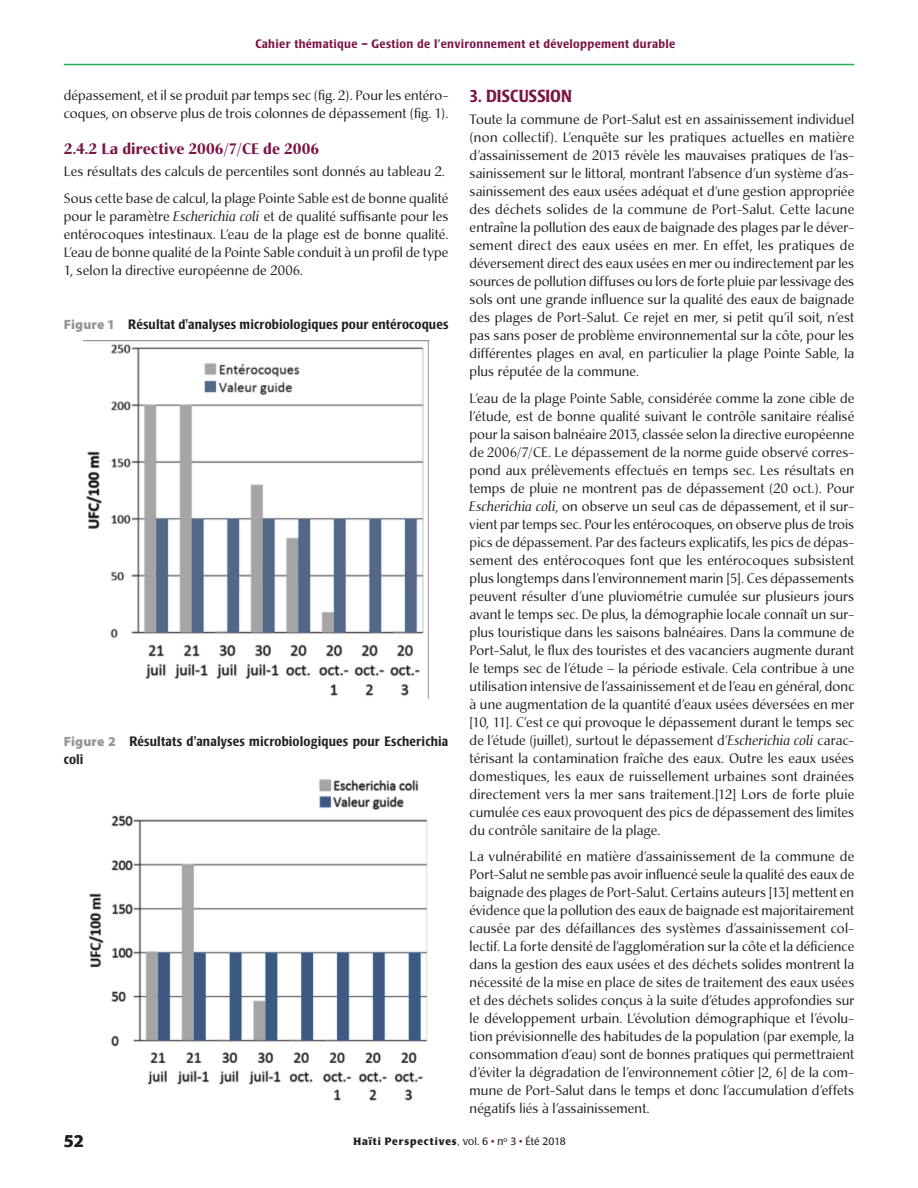
<style>
.page{position:relative;width:918px;height:1188px;background:#fff}
.page>*{position:absolute;margin:0;border:0;box-sizing:border-box;transform-origin:0 0}
.t1{font:700 18px "Myriad Pro";color:#231f20}
._11ROUGE_ti{font:500 condensed 17.25px "Poppl Laudatio";color:#7b1545}
._13_rouge_sst{font:700 15px "Christiana";letter-spacing:.01em;color:#7b1545}
._01_tx{font:13.5px/18px "Christiana";letter-spacing:.01em;color:#231f20;text-align:justify}
._40_____ti_Figure{font:500 condensed 13.5px/18px "Poppl Laudatio";letter-spacing:.01em;color:#231f20}
.t2{font:500 condensed 12.15px "Poppl Laudatio";letter-spacing:.025em;color:#7b1545;scale:1.05 1}
.t3{font:700 10.5px "Poppl Laudatio";letter-spacing:.095em;color:#231f20;scale:.95 1}
.s1{font-style:italic}
.s2{font-family:"Myriad Pro";font-weight:900;font-stretch:normal;color:#939598}
.s3{font-weight:400}
.s4{font-weight:400;color:#7b1545}
</style>
<div class="page">
<hr style="left:64px;top:64px;width:790px;height:1px;background:#1fb04f">
<img style="left:84px;top:341px;width:344px;height:357px">
<img style="left:88px;top:779px;width:340px;height:322px">
<p class="t2" style="left:255px;top:37px;width:401px">Cahier thématique – Gestion de l’environnement et développement durable</p>
<p class="_01_tx" style="left:64px;top:86px;width:386px">dépassement, et il se produit par temps sec (fig. 2). Pour les entéro&shy;coques, on observe plus de trois colonnes de dépassement (fig. 1).</p>
<p class="_13_rouge_sst" style="left:64px;top:139px;width:257px">2.4.2 La directive 2006/7/CE de 2006</p>
<p class="_01_tx" style="left:64px;top:163px;width:383px">Les résultats des calculs de percentiles sont donnés au tableau 2.</p>
<p class="_01_tx" style="left:64px;top:189px;width:386px">Sous cette base de calcul, la plage Pointe Sable est de bonne qualité pour le paramètre <span class="s1">Escherichia coli</span> et de qualité suffisante pour les entérocoques intestinaux. L’eau de la plage est de bonne qualité.<br>L’eau de bonne qualité de la Pointe Sable conduit à un profil de type 1, selon la directive européenne de 2006.</p>
<p class="_11ROUGE_ti" style="left:470px;top:86px;width:104px">3. DISCUSSION</p>
<p class="_01_tx" style="left:470px;top:111px;width:386px">Toute la commune de Port-Salut est en assainissement individuel (non collectif). L’enquête sur les pratiques actuelles en matière d’assainissement de 2013 révèle les mauvaises pratiques de l’as&shy;sainissement sur le littoral, montrant l’absence d’un système d’as&shy;sainissement des eaux usées adéquat et d’une gestion appropriée des déchets solides de la commune de Port-Salut. Cette lacune entraîne la pollution des eaux de baignade des plages par le déver&shy;sement direct des eaux usées en mer. En effet, les pratiques de déversement direct des eaux usées en mer ou indirectement par les sources de pollution diffuses ou lors de forte pluie par lessivage des sols ont une grande influence sur la qualité des eaux de baignade des plages de Port-Salut. Ce rejet en mer, si petit qu’il soit, n’est pas sans poser de problème environnemental sur la côte, pour les différentes plages en aval, en particulier la plage Pointe Sable, la plus réputée de la commune.</p>
<p class="_01_tx" style="left:470px;top:389px;width:386px">L’eau de la plage Pointe Sable, considérée comme la zone cible de l’étude, est de bonne qualité suivant le contrôle sanitaire réalisé pour la saison balnéaire 2013, classée selon la directive européenne de 2006/7/CE. Le dépassement de la norme guide observé corres&shy;pond aux prélèvements effectués en temps sec. Les résultats en temps de pluie ne montrent pas de dépassement (20 oct.). Pour <span class="s1">Escherichia coli</span>, on observe un seul cas de dépassement, et il sur&shy;vient par temps sec. Pour les entérocoques, on observe plus de trois pics de dépassement. Par des facteurs explicatifs, les pics de dépas&shy;sement des entérocoques font que les entérocoques subsistent plus longtemps dans l’environnement marin [5]. Ces dépassements peuvent résulter d’une pluviométrie cumulée sur plusieurs jours avant le temps sec. De plus, la démographie locale connaît un sur&shy;plus touristique dans les saisons balnéaires. Dans la commune de Port-Salut, le flux des touristes et des vacanciers augmente durant le temps sec de l’étude – la période estivale. Cela contribue à une utilisation intensive de l’assainissement et de l’eau en général, donc à une augmentation de la quantité d’eaux usées déversées en mer [10, 11]. C’est ce qui provoque le dépassement durant le temps sec de l’étude (juillet), surtout le dépassement d’<span class="s1">Escherichia coli</span> carac&shy;térisant la contamination fraîche des eaux. Outre les eaux usées domestiques, les eaux de ruissellement urbaines sont drainées directement vers la mer sans traitement.[12] Lors de forte pluie cumulée ces eaux provoquent des pics de dépassement des limites du contrôle sanitaire de la plage.</p>
<p class="_01_tx" style="left:470px;top:848px;width:386px">La vulnérabilité en matière d’assainissement de la commune de Port-Salut ne semble pas avoir influencé seule la qualité des eaux de baignade des plages de Port-Salut. Certains auteurs [13] mettent en évidence que la pollution des eaux de baignade est majoritairement causée par des défaillances des systèmes d’assainissement col&shy;lectif. La forte densité de l’agglomération sur la côte et la déficience dans la gestion des eaux usées et des déchets solides montrent la nécessité de la mise en place de sites de traitement des eaux usées et des déchets solides conçus à la suite d’études approfondies sur le développement urbain. L’évolution démographique et l’évolu&shy;tion prévisionnelle des habitudes de la population (par exemple, la consommation d’eau) sont de bonnes pratiques qui permettraient d’éviter la dégradation de l’environnement côtier [2, 6] de la com&shy;mune de Port-Salut dans le temps et donc l’accumulation d’effets négatifs liés à l’assainissement.</p>
<p class="_40_____ti_Figure" style="left:64px;top:316px;width:386px"><span class="s2">Figure 1</span> Résultat d'analyses microbiologiques pour entérocoques</p>
<p class="_40_____ti_Figure" style="left:64px;top:733px;width:386px"><span class="s2">Figure 2</span> Résultats d'analyses microbiologiques pour Escherichia coli</p>
<h1 class="t1" style="left:64px;top:1130px;width:21px">52</h1>
<p class="t3" style="left:353px;top:1135px;width:225px">Haïti Perspectives<span class="s3">, vol. 6</span> <span class="s4">•</span> <span class="s3">n</span><sup>o</sup> <span class="s3">3</span> <span class="s4">•</span> <span class="s3">Été 2018</span></p>
</div>
